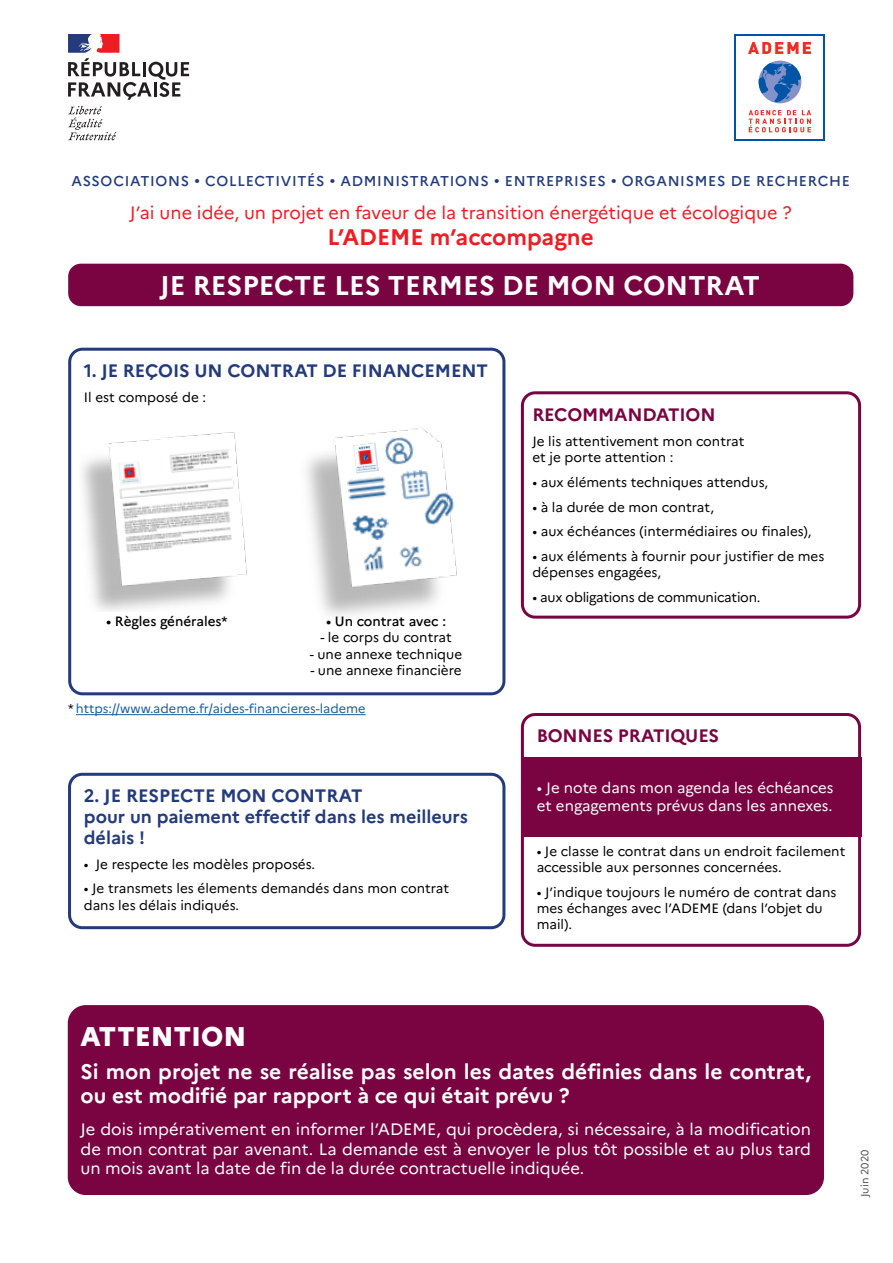
<style>
.page{position:relative;width:893px;height:1263px;background:#fff}
.page>*{position:absolute;margin:0;border:0;box-sizing:border-box;transform-origin:0 0}
.t1{font:700 27px "Marianne";color:#fff}
.t2{font:800 27px "Marianne";color:#fff}
.t3{font:700 22.5px "Marianne";color:#ee1d23}
.t4{font:700 21px/24px "Marianne";color:#fff}
.t5{font:700 18px/21px "Marianne";color:#233b7d}
.t6{font:18px "Marianne";color:#ee1d23}
.t7{font:700 18px "Marianne";letter-spacing:-.01em;color:#7a0441}
.t8{font:16.5px/19.5px "Marianne";color:#fff;text-align:justify}
.t9{font:15px/18px "Marianne";color:#fff}
.t10{font:500 14.25px "Marianne";letter-spacing:.05em;color:#233b7d}
.t11{font:13.5px/16.2px "Marianne";color:#000}
.t12{font:500 13.5px "Marianne";letter-spacing:-.005em;color:#000}
.t13{font:13.5px "Marianne";letter-spacing:-.02em;color:#000}
.t14{font:12.75px "Marianne";color:#175d9e}
.t15{font:10.5px "Marianne";color:#535355}
.s1{color:#000}
</style>
<div class="page">
<div style="left:68px;top:264px;width:785px;height:42px;background:#7a0441;border-radius:13px"></div>
<div style="left:521px;top:391px;width:340px;height:228px;border:3px solid #7a0441;border-radius:13px"></div>
<div style="left:521px;top:713px;width:340px;height:234px;border:3px solid #7a0441;border-radius:13px"></div>
<div style="left:68px;top:773px;width:437px;height:156px;border:3px solid #233b7d;border-radius:13px"></div>
<div style="left:68px;top:1005px;width:756px;height:190px;background:#7a0441;border-radius:18px"></div>
<div style="left:68px;top:348px;width:437px;height:347px;border:3px solid #233b7d;border-radius:13px"></div>
<img style="left:306px;top:427px;width:151px;height:189px">
<img style="left:384px;top:436px;width:32px;height:31px">
<img style="left:353px;top:443px;width:26px;height:30px">
<img style="left:345px;top:475px;width:45px;height:27px">
<img style="left:422px;top:492px;width:35px;height:34px">
<img style="left:400px;top:469px;width:32px;height:31px">
<img style="left:398px;top:546px;width:27px;height:23px">
<img style="left:360px;top:543px;width:28px;height:31px">
<img style="left:352px;top:513px;width:38px;height:29px">
<hr style="left:76px;top:714px;width:290px;height:1px;background:#175d9e">
<img style="left:82px;top:432px;width:165px;height:179px">
<div style="left:521px;top:757px;width:340px;height:79px;background:#7a0441"></div>
<svg style="left:735px;top:34px;width:90px;height:106px"></svg>
<div style="left:737px;top:36px;width:86px;height:102px;background:#fff"></div>
<svg style="left:759px;top:61px;width:42px;height:42px"></svg>
<svg style="left:748px;top:42px;width:63px;height:12px"></svg>
<svg style="left:748px;top:110px;width:63px;height:23px"></svg>
<svg style="left:68px;top:106px;width:48px;height:34px"></svg>
<svg style="left:68px;top:34px;width:121px;height:66px"></svg>
<p class="t10" style="left:72px;top:172px;width:780px">ASSOCIATIONS • COLLECTIVITÉS • ADMINISTRATIONS • ENTREPRISES • ORGANISMES DE RECHERCHE</p>
<p class="t6" style="left:130px;top:202px;width:663px">J’ai une idée, un projet en faveur de la transition énergétique et écologique ?</p>
<p class="t3" style="left:328px;top:223px;width:268px">L’ADEME m’accompagne</p>
<p class="t1" style="left:160px;top:269px;width:601px">JE RESPECTE LES TERMES DE MON CONTRAT</p>
<p class="t5" style="left:84px;top:360px;width:406px">1. JE REÇOIS UN CONTRAT DE FINANCEMENT</p>
<p class="t11" style="left:84px;top:389px;width:124px">Il est composé de :</p>
<p class="t12" style="left:106px;top:613px;width:123px">• Règles générales*</p>
<p class="t12" style="left:326px;top:613px;width:121px">• Un contrat avec :</p>
<p class="t11" style="left:320px;top:629px;width:133px">- le corps du contrat</p>
<p class="t11" style="left:310px;top:646px;width:154px">- une annexe technique</p>
<p class="t11" style="left:310px;top:662px;width:153px">- une annexe financière</p>
<p class="t14" style="left:68px;top:701px;width:299px"><span class="s1">*</span> https://www.ademe.fr/aides-financieres-lademe</p>
<p class="t5" style="left:84px;top:785px;width:280px">2. JE RESPECTE MON CONTRAT</p>
<p class="t5" style="left:84px;top:806px;width:386px">pour un paiement effectif dans les meilleurs délais !</p>
<p class="t11" style="left:84px;top:856px;width:233px">• Je respecte les modèles proposés.</p>
<p class="t11" style="left:84px;top:880px;width:367px">• Je transmets les élements demandés dans mon contrat dans les délais indiqués.</p>
<p class="t7" style="left:532px;top:404px;width:185px">RECOMMANDATION</p>
<p class="t11" style="left:532px;top:433px;width:213px">Je lis attentivement mon contrat et je porte attention :</p>
<p class="t11" style="left:532px;top:474px;width:237px">• aux éléments techniques attendus,</p>
<p class="t11" style="left:532px;top:499px;width:183px">• à la durée de mon contrat,</p>
<p class="t11" style="left:532px;top:523px;width:281px">• aux échéances (intermédiaires ou finales),</p>
<p class="t11" style="left:532px;top:548px;width:293px">• aux éléments à fournir pour justifier de mes dépenses engagées,</p>
<p class="t13" style="left:532px;top:589px;width:230px">• aux obligations de communication.</p>
<p class="t7" style="left:537px;top:725px;width:184px">BONNES PRATIQUES</p>
<p class="t9" style="left:537px;top:779px;width:298px">• Je note dans mon agenda les échéances et engagements prévus dans les annexes.</p>
<p class="t11" style="left:537px;top:843px;width:310px">• Je classe le contrat dans un endroit facilement accessible aux personnes concernées.</p>
<p class="t11" style="left:537px;top:884px;width:301px">• J’indique toujours le numéro de contrat dans mes échanges avec l’ADEME (dans l’objet du mail).</p>
<p class="t2" style="left:81px;top:1020px;width:167px">ATTENTION</p>
<p class="t4" style="left:81px;top:1059px;width:732px">Si mon projet ne se réalise pas selon les dates définies dans le contrat, ou est modifié par rapport à ce qui était prévu ?</p>
<p class="t8" style="left:81px;top:1119px;width:732px">Je dois impérativement en informer l’ADEME, qui procèdera, si nécessaire, à la modification de mon contrat par avenant. La demande est à envoyer le plus tôt possible et au plus tard un mois avant la date de fin de la durée contractuelle indiquée.</p>
<p class="t15" style="left:858px;top:1197px;width:49px;rotate:-90deg">Juin 2020</p>
</div>
